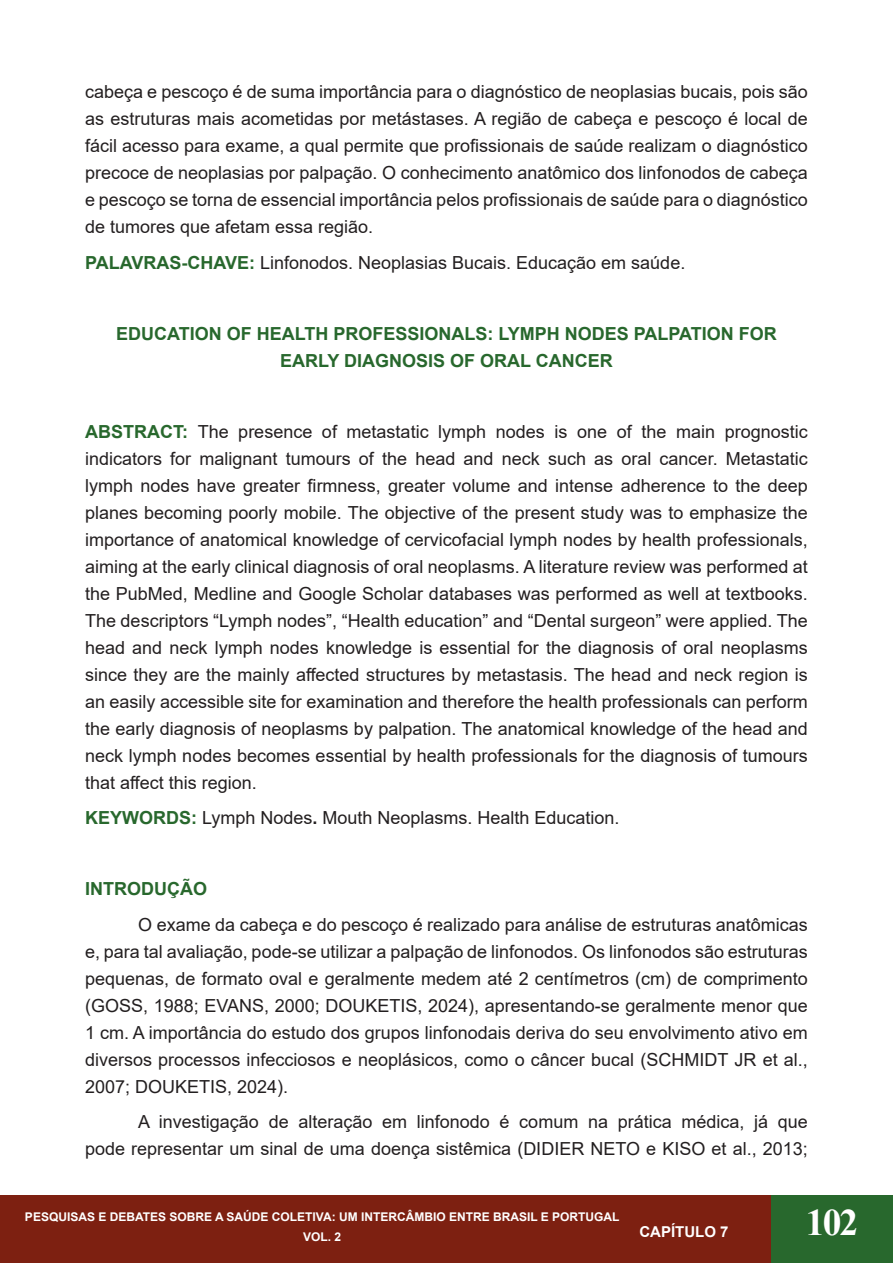
<style>
.page{position:relative;width:893px;height:1263px;background:#fff}
.page>*{position:absolute;margin:0;border:0;box-sizing:border-box;transform-origin:0 0}
.t1{font:700 37.5px "Times New Roman";color:#fff}
.t2{font:18px/27px "Arial";color:#231f20;text-align:justify}
.t3{font:700 18px/27px "Arial";color:#28682d;text-align:center}
.t4{font:700 15px "Arial";color:#fff}
.t5{font:700 12px/20.2px "Arial";color:#fff;text-align:center}
.s1{font-weight:700;color:#28682d}
.s2{font-weight:700}
</style>
<div class="page">
<div style="left:0;top:1196px;width:893px;height:67px;background:#7d2011"></div>
<div style="left:771px;top:1196px;width:122px;height:67px;background:#28682d"></div>
<p class="t2" style="left:85px;top:78px;width:724px">cabeça e pescoço é de suma importância para o diagnóstico de neoplasias bucais, pois são as estruturas mais acometidas por metástases. A região de cabeça e pescoço é local de fácil acesso para exame, a qual permite que profissionais de saúde realizam o diagnóstico precoce de neoplasias por palpação. O conhecimento anatômico dos linfonodos de cabeça e pescoço se torna de essencial importância pelos profissionais de saúde para o diagnóstico de tumores que afetam essa região.</p>
<p class="t2" style="left:85px;top:249px;width:602px"><span class="s1">PALAVRAS-CHAVE:</span> Linfonodos. Neoplasias Bucais. Educação em saúde.</p>
<p class="t3" style="left:116px;top:320px;width:662px">EDUCATION OF HEALTH PROFESSIONALS: LYMPH NODES PALPATION FOR<br>EARLY DIAGNOSIS OF ORAL CANCER</p>
<p class="t2" style="left:85px;top:418px;width:724px"><span class="s1">ABSTRACT:</span> The presence of metastatic lymph nodes is one of the main prognostic indicators for malignant tumours of the head and neck such as oral cancer. Metastatic lymph nodes have greater firmness, greater volume and intense adherence to the deep planes becoming poorly mobile. The objective of the present study was to emphasize the importance of anatomical knowledge of cervicofacial lymph nodes by health professionals, aiming at the early clinical diagnosis of oral neoplasms. A literature review was performed at the PubMed, Medline and Google Scholar databases was performed as well at textbooks.<br>The descriptors “Lymph nodes”, “Health education” and “Dental surgeon” were applied. The head and neck lymph nodes knowledge is essential for the diagnosis of oral neoplasms since they are the mainly affected structures by metastasis. The head and neck region is an easily accessible site for examination and therefore the health professionals can perform the early diagnosis of neoplasms by palpation. The anatomical knowledge of the head and neck lymph nodes becomes essential by health professionals for the diagnosis of tumours that affect this region.</p>
<p class="t2" style="left:85px;top:804px;width:536px"><span class="s1">KEYWORDS:</span> Lymph Nodes<span class="s2">.</span> Mouth Neoplasms. Health Education.</p>
<p class="t3" style="left:85px;top:876px;width:123px">INTRODUÇÃO</p>
<p class="t2" style="left:85px;top:911px;width:724px;text-indent:53px">O exame da cabeça e do pescoço é realizado para análise de estruturas anatômicas e, para tal avaliação, pode-se utilizar a palpação de linfonodos. Os linfonodos são estruturas pequenas, de formato oval e geralmente medem até 2 centímetros (cm) de comprimento (GOSS, 1988; EVANS, 2000; DOUKETIS, 2024), apresentando-se geralmente menor que 1 cm. A importância do estudo dos grupos linfonodais deriva do seu envolvimento ativo em diversos processos infecciosos e neoplásicos, como o câncer bucal (SCHMIDT JR et al., 2007; DOUKETIS, 2024).</p>
<p class="t2" style="left:85px;top:1108px;width:724px;text-align:right">A investigação de alteração em linfonodo é comum na prática médica, já que<br>pode representar um sinal de uma doença sistêmica (DIDIER NETO e KISO et al., 2013;</p>
<p class="t5" style="left:25px;top:1207px;width:596px">PESQUISAS E DEBATES SOBRE A SAÚDE COLETIVA: UM INTERCÂMBIO ENTRE BRASIL E PORTUGAL<br>VOL. 2</p>
<p class="t4" style="left:639px;top:1221px;width:91px">CAPÍTULO 7</p>
<h1 class="t1" style="left:806px;top:1195px;width:54px">102</h1>
</div>
